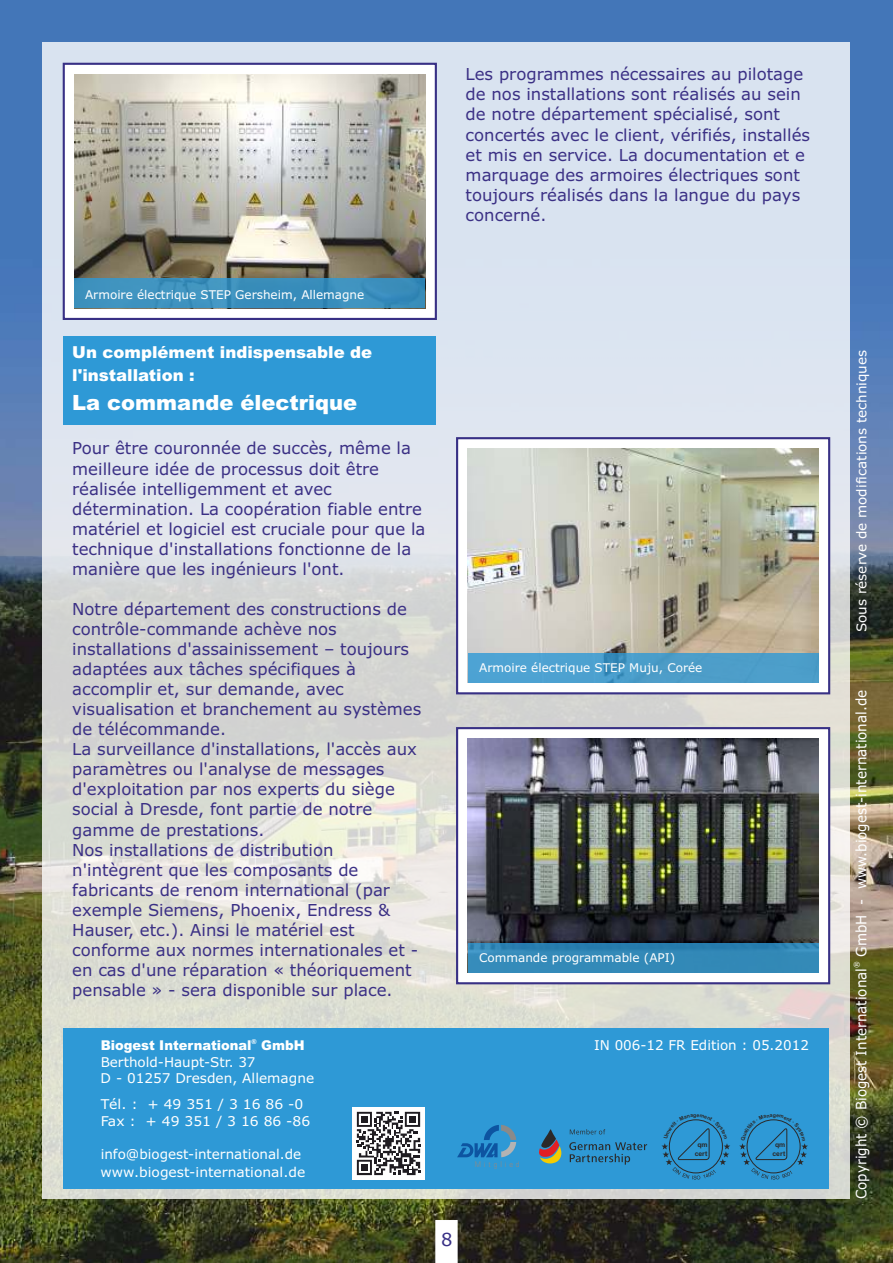
<style>
.page{position:relative;width:893px;height:1263px;background:#fff}
.page>*{position:absolute;margin:0;border:0;box-sizing:border-box;transform-origin:0 0}
.t1{font:900 21px "Arial";color:#fff}
.t2{font:18px "Verdana";color:#383085}
.t3{font:16.5px/20.1px "Verdana";color:#3b3085}
.t4{font:900 16.5px/23.2px "Arial";color:#fff}
.t5{font:14.4px "Verdana";color:#fff;scale:.93 1}
.t6{font:13.5px/16.5px "Verdana";color:#fff}
.t7{font:900 13.5px "Arial";color:#fff;scale:.96 1}
.t8{font:12px "Verdana";color:#fff}
.t9{font:300 8.1px "Folio BT";letter-spacing:.41em;color:#8a8a8a;scale:.87 1}
.t10{font:7.2px "Verdana";color:#fff;scale:.93 1}
.t11{font:700 6.9px/8.9px "Arial";color:#2b2929;text-align:center}
.t12{font:900 6.75px "Arial";color:#fff;scale:.96 1}
</style>
<div class="page">
<img style="left:0;top:0;width:893px;height:1263px">
<div style="left:43px;top:43px;width:807px;height:1156px;background:#fff;opacity:.8"></div>
<svg style="left:455px;top:436px;width:376px;height:259px"></svg>
<svg style="left:455px;top:726px;width:376px;height:259px"></svg>
<svg style="left:62px;top:62px;width:376px;height:259px"></svg>
<img style="left:468px;top:739px;width:350px;height:204px">
<svg style="left:435px;top:1220px;width:22px;height:43px"></svg>
<div style="left:468px;top:943px;width:350px;height:30px;background:#2e99d6;opacity:.8"></div>
<div style="left:64px;top:336px;width:372px;height:88px;background:#2e99d6"></div>
<div style="left:64px;top:1028px;width:765px;height:161px;background:#2e99d6"></div>
<img style="left:468px;top:449px;width:350px;height:204px">
<div style="left:468px;top:653px;width:350px;height:30px;background:#4d9fcb"></div>
<img style="left:74px;top:74px;width:351px;height:205px">
<div style="left:74px;top:279px;width:351px;height:29px;background:#3c90bd"></div>
<svg style="left:352px;top:1107px;width:73px;height:72px"></svg>
<svg style="left:357px;top:1112px;width:63px;height:63px;background:#8f8d90"></svg>
<svg style="left:569px;top:1142px;width:78px;height:23px"></svg>
<svg style="left:539px;top:1129px;width:22px;height:34px"></svg>
<svg style="left:570px;top:1129px;width:35px;height:5px"></svg>
<svg style="left:457px;top:1125px;width:59px;height:32px"></svg>
<svg style="left:739px;top:1119px;width:69px;height:60px"></svg>
<svg style="left:661px;top:1119px;width:69px;height:60px"></svg>
<p class="t3" style="left:466px;top:66px;width:346px">Les programmes nécessaires au pilotage de nos installations sont réalisés au sein de notre département spécialisé, sont concertés avec le client, vérifiés, installés et mis en service. La documentation et e marquage des armoires électriques sont toujours réalisés dans la langue du pays concerné.</p>
<p class="t8" style="left:85px;top:290px;width:281px">Armoire électrique STEP Gersheim, Allemagne</p>
<p class="t4" style="left:72px;top:342px;width:301px">Un complément indispensable de l'installation :</p>
<p class="t1" style="left:72px;top:394px;width:286px">La commande électrique</p>
<p class="t3" style="left:72px;top:440px;width:355px">Pour être couronnée de succès, même la meilleure idée de processus doit être réalisée intelligemment et avec détermination. La coopération fiable entre matériel et logiciel est cruciale pour que la technique d'installations fonctionne de la manière que les ingénieurs l'ont.</p>
<p class="t3" style="left:72px;top:600px;width:351px">Notre département des constructions de contrôle-commande achève nos installations d'assainissement – toujours adaptées aux tâches spécifiques à accomplir et, sur demande, avec visualisation et branchement au systèmes de télécommande.<br>La surveillance d'installations, l'accès aux paramètres ou l'analyse de messages d'exploitation par nos experts du siège social à Dresde, font partie de notre gamme de prestations.<br>Nos installations de distribution n'intègrent que les composants de fabricants de renom international (par exemple Siemens, Phoenix, Endress &amp; Hauser, etc.). Ainsi le matériel est conforme aux normes internationales et - en cas d'une réparation « théoriquement pensable » - sera disponible sur place.</p>
<p class="t12" style="left:252px;top:1039px;width:7px">®</p>
<p class="t7" style="left:101px;top:1041px;width:214px">Biogest International GmbH</p>
<p class="t6" style="left:101px;top:1055px;width:215px">Berthold-Haupt-Str. 37<br>D - 01257 Dresden, Allemagne</p>
<p class="t6" style="left:101px;top:1097px;width:211px">Tél. : + 49 351 / 3 16 86 -0<br>Fax : + 49 351 / 3 16 86 -86</p>
<p class="t6" style="left:101px;top:1146px;width:206px;line-height:17.9px">info@biogest-international.de www.biogest-international.de</p>
<p class="t2" style="left:441px;top:1232px;width:13px">8</p>
<p class="t8" style="left:479px;top:663px;width:225px">Armoire électrique STEP Muju, Corée</p>
<p class="t8" style="left:479px;top:953px;width:198px">Commande programmable (API)</p>
<p class="t6" style="left:594px;top:1038px;width:216px">IN 006-12 FR Edition : 05.2012</p>
<p class="t9" style="left:475px;top:1161px;width:53px">Mitglied</p>
<p class="t11" style="left:695px;top:1141px;width:14px">qm cert</p>
<p class="t11" style="left:772px;top:1141px;width:14px">qm cert</p>
<p class="t6" style="left:855px;top:632px;width:284px;rotate:-90deg">Sous réserve de modifications techniques</p>
<p class="t5" style="left:855px;top:1199px;width:549px;rotate:-90deg">Copyright © Biogest International GmbH - www.biogest-international.de</p>
<p class="t10" style="left:854px;top:968px;width:9px;rotate:-90deg">®</p>
</div>
